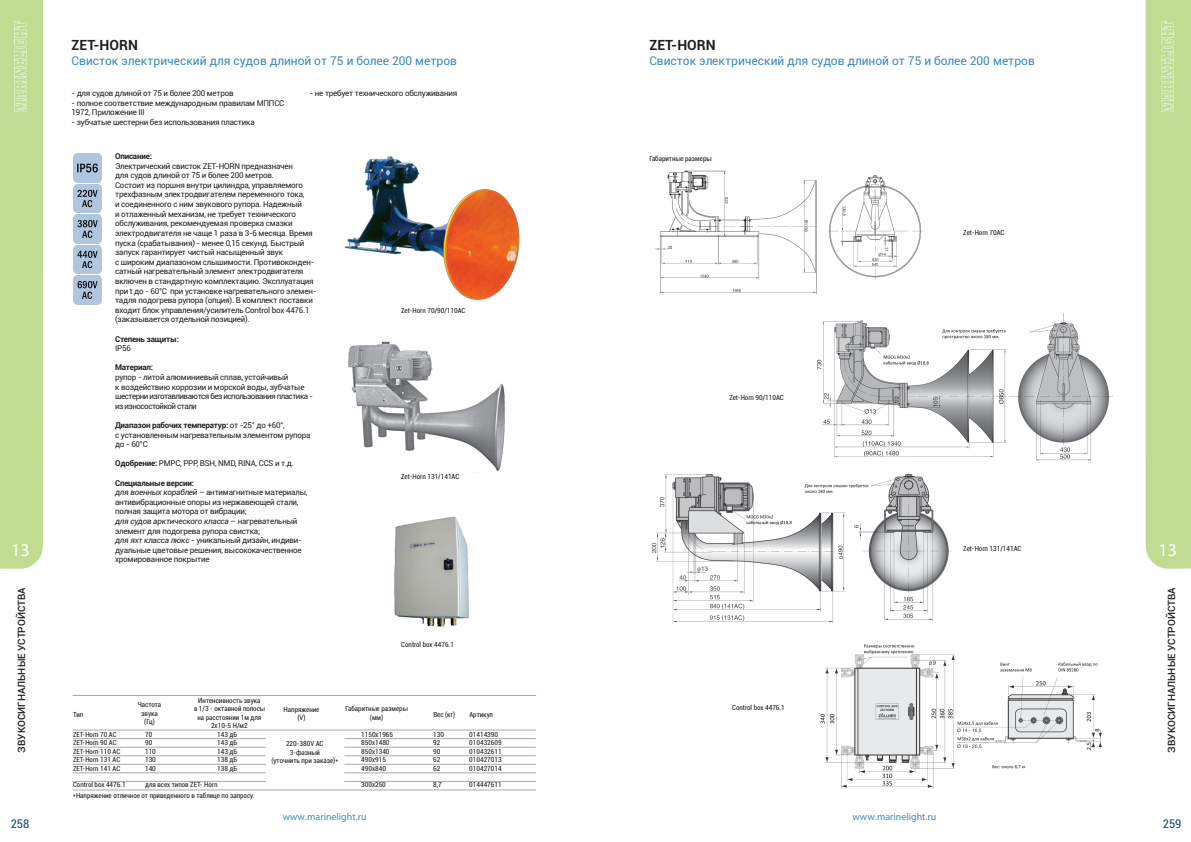
<style>
.page{position:relative;width:1191px;height:842px;background:#fff}
.page>*{position:absolute;margin:0;border:0;box-sizing:border-box;transform-origin:0 0}
.t1{font:18px "Myriad Pro";color:#fff}
.t2{font:700 14px "Roboto";color:#231f20}
.t3{font:12px "Roboto";color:#3f8bb8}
.t4{font:condensed 12px "Roboto";color:#204c77}
.t5{font:500 10px "Roboto";color:#231f20}
.t6{font:10px "Myriad Pro";color:#3f8bb8}
.t7{font:8px/9.6px "Roboto";letter-spacing:-.025em;color:#231f20}
.t8{font:700 8px "Roboto";letter-spacing:-.025em;color:#231f20}
.t9{font:condensed 7px/8.4px "Roboto";color:#231f20;text-align:center}
.s1{font-weight:700}
.s2{font-style:italic}
</style>
<div class="page">
<svg style="left:1145px;top:0;width:46px;height:569px;background:#c1dd96"></svg>
<div style="left:0;top:0;width:43px;height:569px;background:#bfdc92"></div>
<hr style="left:73px;top:730px;width:463px;height:1px;background:#a8a9ad">
<hr style="left:73px;top:695px;width:463px;height:1px;background:#a8a9ad">
<hr style="left:73px;top:738px;width:193px;height:1px;background:#a8a9ad">
<hr style="left:344px;top:738px;width:192px;height:1px;background:#a8a9ad">
<hr style="left:73px;top:764px;width:193px;height:1px;background:#a8a9ad">
<hr style="left:344px;top:764px;width:192px;height:1px;background:#a8a9ad">
<hr style="left:73px;top:755px;width:193px;height:1px;background:#a8a9ad">
<hr style="left:344px;top:755px;width:192px;height:1px;background:#a8a9ad">
<hr style="left:73px;top:747px;width:193px;height:1px;background:#a8a9ad">
<hr style="left:344px;top:747px;width:192px;height:1px;background:#a8a9ad">
<hr style="left:73px;top:773px;width:193px;height:1px;background:#a8a9ad">
<hr style="left:344px;top:773px;width:192px;height:1px;background:#a8a9ad">
<hr style="left:73px;top:781px;width:193px;height:1px;background:#a8a9ad">
<hr style="left:344px;top:781px;width:192px;height:1px;background:#a8a9ad">
<hr style="left:73px;top:790px;width:463px;height:1px;background:#a8a9ad">
<img style="left:348px;top:341px;width:157px;height:132px">
<img style="left:394px;top:516px;width:75px;height:111px">
<img style="left:344px;top:156px;width:176px;height:144px">
<img style="left:73px;top:154px;width:28px;height:28px">
<img style="left:73px;top:184px;width:28px;height:29px">
<img style="left:73px;top:215px;width:28px;height:28px">
<img style="left:73px;top:245px;width:28px;height:29px">
<img style="left:73px;top:276px;width:28px;height:28px">
<img style="left:654px;top:170px;width:269px;height:124px">
<img style="left:817px;top:313px;width:296px;height:149px">
<img style="left:651px;top:472px;width:301px;height:152px">
<img style="left:820px;top:644px;width:282px;height:145px">
<h2 class="t2" style="left:72px;top:35px;width:68px">ZET-HORN</h2>
<h3 class="t3" style="left:72px;top:52px;width:387px">Свисток электрический для судов длиной от 75 и более 200 метров</h3>
<p class="t7" style="left:72px;top:88px;width:164px">- для судов длиной от 75 и более 200 метров</p>
<p class="t7" style="left:72px;top:98px;width:214px">- полное соответствие международным правилам МППСС<br>1972, Приложение III</p>
<p class="t7" style="left:72px;top:117px;width:185px">- зубчатые шестерни без использования пластика</p>
<p class="t7" style="left:310px;top:88px;width:149px">- не требует технического обслуживания</p>
<h2 class="t2" style="left:649px;top:35px;width:68px">ZET-HORN</h2>
<h3 class="t3" style="left:649px;top:52px;width:387px">Свисток электрический для судов длиной от 75 и более 200 метров</h3>
<p class="t8" style="left:115px;top:151px;width:38px">Описание:</p>
<p class="t7" style="left:115px;top:161px;width:203px">Электрический свисток ZET-HORN предназначен<br>для судов длиной от 75 и более 200 метров.<br>Состоит из поршня внутри цилиндра, управляемого трехфазным электродвигателем переменного тока,<br>и соединенного с ним звукового рупора. Надежный<br>и отлаженный механизм, не требует технического обслуживания, рекомендуемая проверка смазки электродвигателя не чаще 1 раза в 3-6 месяца. Время пуска (срабатывания) - менее 0,15 секунд. Быстрый запуск гарантирует чистый насыщенный звук<br>с широким диапазоном слышимости. Противоконден&shy;сатный нагревательный элемент электродвигателя включен в стандартную комплектацию. Эксплуатация при t до - 60°C при установке нагревательного элемен&shy;тадля подогрева рупора (опция). В комплект поставки входит блок управления/усилитель Control box 4476.1 (заказывается отдельной позицией).</p>
<p class="t8" style="left:115px;top:333px;width:65px">Степень защиты:</p>
<p class="t7" style="left:115px;top:343px;width:17px">IP56</p>
<p class="t8" style="left:115px;top:362px;width:39px">Материал:</p>
<p class="t7" style="left:115px;top:372px;width:199px">рупор - литой алюминиевый сплав, устойчивый<br>к воздействию коррозии и морской воды, зубчатые шестерни изготавливаются без использования пластика - из износостойкой стали</p>
<p class="t7" style="left:115px;top:420px;width:197px"><span class="s1">Диапазон рабочих температур:</span> от -25° до +60°,<br>с установленным нагревательным элементом рупора до - 60°C</p>
<p class="t7" style="left:115px;top:458px;width:180px"><span class="s1">Одобрение:</span> РМРС, РРР, BSH, NMD, RINA, CCS и т.д.</p>
<p class="t7" style="left:115px;top:478px;width:194px"><span class="s1">Специальные версии:<br></span><span class="s2">для военных кораблей</span> – антимагнитные материалы, антивибрационные опоры из нержавеющей стали, полная защита мотора от вибрации;<br><span class="s2">для судов арктического класса</span> – нагревательный элемент для подогрева рупора свистка;<br><span class="s2">для яхт класса люкс</span> - уникальный дизайн, индиви&shy;дуальные цветовые решения, высококачественное хромированное покрытие</p>
<p class="t9" style="left:649px;top:154px;width:63px">Габаритные размеры</p>
<p class="t9" style="left:963px;top:228px;width:43px">Zet-Horn 70AC</p>
<p class="t9" style="left:401px;top:306px;width:66px">Zet-Horn 70/90/110AC</p>
<p class="t9" style="left:729px;top:393px;width:56px">Zet-Horn 90/110AC</p>
<p class="t9" style="left:401px;top:472px;width:60px">Zet-Horn 131/141AC</p>
<h1 class="t1" style="left:11px;top:539px;width:20px">13</h1>
<h1 class="t1" style="left:1158px;top:539px;width:20px">13</h1>
<p class="t9" style="left:963px;top:544px;width:60px">Zet-Horn 131/141AC</p>
<p class="t5" style="left:15px;top:753px;width:167px;rotate:-90deg">ЗВУКОСИГНАЛЬНЫЕ УСТРОЙСТВА</p>
<p class="t5" style="left:1164px;top:753px;width:167px;rotate:-90deg">ЗВУКОСИГНАЛЬНЫЕ УСТРОЙСТВА</p>
<p class="t9" style="left:401px;top:640px;width:54px">Control box 4476.1</p>
<p class="t9" style="left:138px;top:700px;width:25px">Частота звука (Гц)</p>
<p class="t9" style="left:194px;top:696px;width:72px">Интенсивность звука<br>в 1/3 - октавной полосы на расстоянии 1м для<br>2x10-5 Н/м2</p>
<p class="t9" style="left:284px;top:705px;width:37px">Напряжение (V)</p>
<p class="t9" style="left:345px;top:704px;width:63px">Габаритные размеры (мм)</p>
<p class="t9" style="left:271px;top:739px;width:68px">220-380V AC<br>3-фазный<br>(уточнить при заказе)*</p>
<p class="t9" style="left:732px;top:703px;width:54px">Control box 4476.1</p>
<p class="t9" style="left:73px;top:710px;width:12px">Тип</p>
<p class="t9" style="left:433px;top:710px;width:23px">Вес (кг)</p>
<p class="t9" style="left:469px;top:710px;width:25px">Артикул</p>
<p class="t9" style="left:73px;top:730px;width:45px">ZET-Horn 70 AC</p>
<p class="t9" style="left:145px;top:730px;width:9px">70</p>
<p class="t9" style="left:217px;top:730px;width:22px">143 дБ</p>
<p class="t9" style="left:361px;top:730px;width:33px">1150x1965</p>
<p class="t9" style="left:433px;top:730px;width:12px">130</p>
<p class="t9" style="left:469px;top:730px;width:30px">01414390</p>
<p class="t9" style="left:73px;top:738px;width:45px">ZET-Horn 90 AC</p>
<p class="t9" style="left:145px;top:738px;width:9px">90</p>
<p class="t9" style="left:217px;top:738px;width:22px">143 дБ</p>
<p class="t9" style="left:361px;top:738px;width:30px">850x1480</p>
<p class="t9" style="left:433px;top:738px;width:9px">92</p>
<p class="t9" style="left:469px;top:738px;width:34px">010432609</p>
<p class="t9" style="left:73px;top:747px;width:49px">ZET-Horn 110 AC</p>
<p class="t9" style="left:145px;top:747px;width:12px">110</p>
<p class="t9" style="left:217px;top:747px;width:22px">143 дБ</p>
<p class="t9" style="left:361px;top:747px;width:30px">850x1340</p>
<p class="t9" style="left:433px;top:747px;width:9px">90</p>
<p class="t9" style="left:469px;top:747px;width:34px">010432611</p>
<p class="t9" style="left:73px;top:755px;width:49px">ZET-Horn 131 AC</p>
<p class="t9" style="left:145px;top:755px;width:12px">130</p>
<p class="t9" style="left:217px;top:755px;width:22px">138 дБ</p>
<p class="t9" style="left:361px;top:755px;width:26px">490x915</p>
<p class="t9" style="left:433px;top:755px;width:9px">62</p>
<p class="t9" style="left:469px;top:755px;width:34px">010427013</p>
<p class="t9" style="left:73px;top:764px;width:49px">ZET-Horn 141 AC</p>
<p class="t9" style="left:145px;top:764px;width:12px">140</p>
<p class="t9" style="left:217px;top:764px;width:22px">138 дБ</p>
<p class="t9" style="left:361px;top:764px;width:26px">490x840</p>
<p class="t9" style="left:433px;top:764px;width:9px">62</p>
<p class="t9" style="left:469px;top:764px;width:34px">010427014</p>
<p class="t9" style="left:73px;top:780px;width:54px">Control box 4476.1</p>
<p class="t9" style="left:145px;top:780px;width:74px">для всех типов ZET- Horn</p>
<p class="t9" style="left:361px;top:780px;width:26px">300x250</p>
<p class="t9" style="left:433px;top:780px;width:10px">8,7</p>
<p class="t9" style="left:469px;top:780px;width:34px">014447611</p>
<p class="t9" style="left:73px;top:791px;width:183px">*Напряжение отличное от приведенного в таблице по запросу.</p>
<p class="t6" style="left:283px;top:811px;width:85px">www.marinelight.ru</p>
<p class="t6" style="left:852px;top:811px;width:85px">www.marinelight.ru</p>
<h3 class="t4" style="left:11px;top:815px;width:20px">258</h3>
<h3 class="t4" style="left:1162px;top:815px;width:20px">259</h3>
</div>
